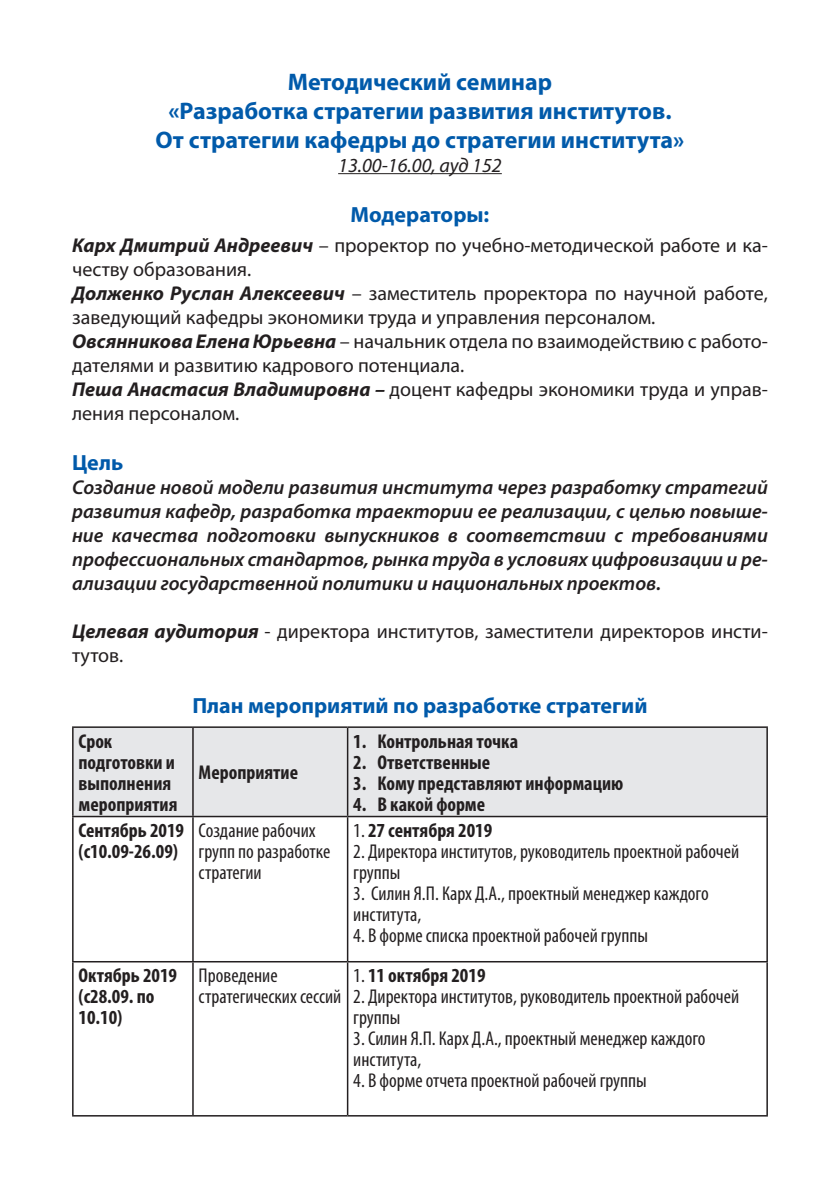
<style>
.page{position:relative;width:840px;height:1191px;background:#fff}
.page>*{position:absolute;margin:0;border:0;box-sizing:border-box;transform-origin:0 0}
.Заголовок{font:700 24px "Myriad Pro";color:#015aaa}
.Подзаг{font:700 22px "Myriad Pro";color:#015aaa}
.t1{font:20px/24px "Myriad Pro";color:#231f20}
.t2{font:condensed 20px/21px "Myriad Pro";color:#231f20}
.t3{font:italic 600 20px/24px "Myriad Pro";color:#231f20;text-align:justify}
.t4{font:700 condensed 20px/21px "Myriad Pro";color:#231f20}
.t5{font:italic 20px "Myriad Pro";color:#231f20}
.s1{font-weight:700;font-style:italic}
.s2{font-weight:400}
</style>
<div class="page">
<hr style="left:338px;top:173px;width:163px;height:1px;background:#231f20">
<div style="left:74px;top:728px;width:692px;height:87px;background:#e6e7e9"></div>
<hr style="left:72px;top:817px;width:2px;height:144px;background:#231f20">
<hr style="left:192px;top:817px;width:2px;height:144px;background:#231f20">
<hr style="left:346px;top:817px;width:2px;height:144px;background:#231f20">
<hr style="left:766px;top:817px;width:1px;height:144px;background:#231f20">
<hr style="left:72px;top:961px;width:121px;height:1px;background:#231f20">
<hr style="left:72px;top:962px;width:2px;height:153px;background:#231f20">
<hr style="left:193px;top:961px;width:154px;height:1px;background:#231f20">
<hr style="left:192px;top:962px;width:2px;height:153px;background:#231f20">
<hr style="left:347px;top:961px;width:420px;height:1px;background:#231f20">
<hr style="left:346px;top:962px;width:2px;height:153px;background:#231f20">
<hr style="left:766px;top:962px;width:1px;height:153px;background:#231f20">
<hr style="left:72px;top:1115px;width:121px;height:1px;background:#231f20">
<hr style="left:193px;top:1115px;width:154px;height:1px;background:#231f20">
<hr style="left:347px;top:1115px;width:420px;height:1px;background:#231f20">
<hr style="left:72px;top:726px;width:121px;height:2px;background:#231f20">
<hr style="left:72px;top:728px;width:2px;height:87px;background:#231f20">
<hr style="left:193px;top:726px;width:154px;height:2px;background:#231f20">
<hr style="left:192px;top:728px;width:2px;height:87px;background:#231f20">
<hr style="left:347px;top:726px;width:420px;height:2px;background:#231f20">
<hr style="left:346px;top:728px;width:2px;height:87px;background:#231f20">
<hr style="left:766px;top:728px;width:1px;height:87px;background:#231f20">
<hr style="left:72px;top:815px;width:121px;height:2px;background:#231f20">
<hr style="left:193px;top:815px;width:154px;height:2px;background:#231f20">
<hr style="left:347px;top:815px;width:420px;height:2px;background:#231f20">
<p class="Заголовок" style="left:287px;top:68px;width:266px">Методический семинар</p>
<p class="Заголовок" style="left:168px;top:97px;width:504px">«Разработка стратегии развития институтов.</p>
<p class="Заголовок" style="left:155px;top:126px;width:530px">От стратегии кафедры до стратегии института»</p>
<p class="t5" style="left:338px;top:154px;width:165px">13.00-16.00, ауд 152</p>
<p class="Подзаг" style="left:350px;top:202px;width:140px">Модераторы:</p>
<p class="t1" style="left:72px;top:233px;width:697px"><span class="s1">Карх Дмитрий Андреевич</span> – проректор по учебно-методической работе и ка&shy;честву образования.</p>
<p class="t1" style="left:72px;top:281px;width:697px"><span class="s1">Долженко Руслан Алексеевич</span> – заместитель проректора по научной работе, заведующий кафедры экономики труда и управления персоналом.</p>
<p class="t1" style="left:72px;top:329px;width:697px"><span class="s1">Овсянникова Елена Юрьевна</span> – начальник отдела по взаимодействию с работо&shy;дателями и развитию кадрового потенциала.</p>
<p class="t1" style="left:72px;top:377px;width:697px"><span class="s1">Пеша Анастасия Владимировна –</span> доцент кафедры экономики труда и управ&shy;ления персоналом.</p>
<p class="Подзаг" style="left:72px;top:450px;width:53px">Цель</p>
<p class="t3" style="left:72px;top:476px;width:697px">Создание новой модели развития института через разработку стратегий развития кафедр, разработка траектории ее реализации, с целью повыше&shy;ние качества подготовки выпускников в соответствии с требованиями профессиональных стандартов, рынка труда в условиях цифровизации и ре&shy;ализации государственной политики и национальных проектов.</p>
<p class="t1" style="left:72px;top:620px;width:697px"><span class="s1">Целевая аудитория</span> - директора институтов, заместители директоров инсти&shy;тутов.</p>
<p class="Подзаг" style="left:192px;top:693px;width:456px">План мероприятий по разработке стратегий</p>
<p class="t4" style="left:78px;top:731px;width:100px">Срок подготовки и выполнения мероприятия</p>
<p class="t4" style="left:353px;top:731px;width:166px">1. Контрольная точка</p>
<p class="t4" style="left:353px;top:752px;width:138px">2. Ответственные</p>
<p class="t4" style="left:353px;top:773px;width:271px">3. Кому представляют информацию</p>
<p class="t4" style="left:353px;top:794px;width:133px">4. В какой форме</p>
<p class="t4" style="left:198px;top:762px;width:101px">Мероприятие</p>
<p class="t4" style="left:78px;top:820px;width:107px">Сентябрь 2019</p>
<p class="t4" style="left:78px;top:841px;width:101px">(с10.09-26.09)</p>
<p class="t4" style="left:78px;top:965px;width:100px">Октябрь 2019</p>
<p class="t4" style="left:78px;top:986px;width:77px">(с28.09. по<br>10.10)</p>
<p class="t2" style="left:198px;top:820px;width:133px">Создание рабочих групп по разработке стратегии</p>
<p class="t4" style="left:353px;top:820px;width:140px"><span class="s2">1.</span> 27 сентября 2019</p>
<p class="t2" style="left:353px;top:841px;width:387px">2. Директора институтов, руководитель проектной рабочей группы</p>
<p class="t2" style="left:353px;top:883px;width:357px">3. Силин Я.П. Карх Д.А., проектный менеджер каждого института,</p>
<p class="t2" style="left:353px;top:925px;width:296px">4. В форме списка проектной рабочей группы</p>
<p class="t2" style="left:198px;top:965px;width:144px">Проведение стратегических сессий</p>
<p class="t4" style="left:353px;top:965px;width:134px"><span class="s2">1.</span> 11 октября 2019</p>
<p class="t2" style="left:353px;top:986px;width:387px">2. Директора институтов, руководитель проектной рабочей группы</p>
<p class="t2" style="left:353px;top:1028px;width:353px">3. Силин Я.П. Карх Д.А., проектный менеджер каждого института,</p>
<p class="t2" style="left:353px;top:1070px;width:295px">4. В форме отчета проектной рабочей группы</p>
</div>
